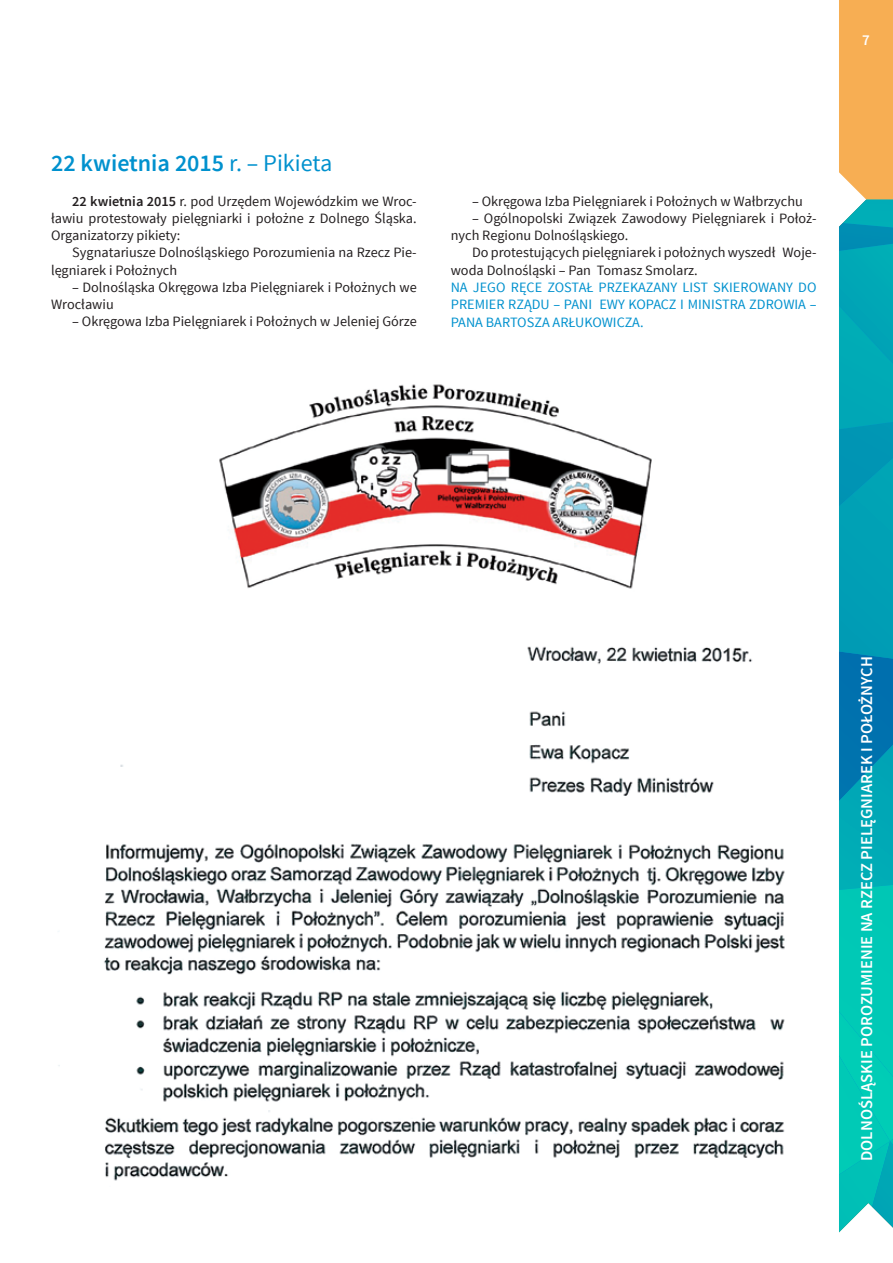
<style>
.page{position:relative;width:893px;height:1263px;background:#fff}
.page>*{position:absolute;margin:0;border:0;box-sizing:border-box;transform-origin:0 0}
.t1{font:600 24px "Source Sans Pro";color:#0091ce}
.t2{font:600 16.5px "Source Sans Pro";color:#fff}
.t3{font:600 15px "Source Sans Pro";color:#fff}
.t4{font:14.25px/17.2px "Source Sans Pro";color:#231f20}
.t5{font:14.25px/17.4px "Source Sans Pro";color:#0091ce;text-align:justify}
.s1{font-weight:400}
.s2{font-weight:600}
</style>
<div class="page">
<svg style="left:839px;top:0;width:54px;height:1233px;background:#2caba7"></svg>
<img style="left:219px;top:384px;width:433px;height:205px">
<img style="left:58px;top:646px;width:727px;height:535px">
<h1 class="t1" style="left:51px;top:148px;width:283px">22 kwietnia 2015 <span class="s1">r. – Pikieta</span></h1>
<p class="t4" style="left:51px;top:192px;width:367px;text-align:justify;text-indent:21px"><span class="s2">22 kwietnia 2015</span> r. pod U rzędem Wojewódzkim we Wroc&shy;ławiu protestowały pielęgniarki i położne z Dolnego Śląska.<br>Organizatorzy pikiety:</p>
<p class="t4" style="left:51px;top:244px;width:367px;text-indent:21px">Sygnatariusze Dolnośląskiego Porozumienia na Rzecz Pie&shy;lęgniarek i Położnych</p>
<p class="t4" style="left:51px;top:279px;width:367px;text-indent:21px">– Dolnośląska Okręgowa Izba Pielęgniarek i Położnych we<br>Wrocławiu</p>
<p class="t4" style="left:72px;top:313px;width:346px">– Okręgowa Izba Pielęgniarek i Położnych w J eleniej Górze</p>
<p class="t4" style="left:472px;top:193px;width:332px">– Okręgowa Izba Pielęgniarek i Położnych w Wałbrzychu</p>
<p class="t4" style="left:451px;top:210px;width:367px;text-indent:21px">– Ogólnopolski Związek Zawodowy Pielęgniarek i Położ&shy;nych Regionu Dolnośląskiego.</p>
<p class="t4" style="left:451px;top:244px;width:367px;text-indent:21px">Do protestujących pielęgniarek i położnych wyszedł Woje&shy;woda Dolnośląski – Pan Tomasz Smolarz.</p>
<p class="t5" style="left:451px;top:279px;width:367px">Na Jego ręce został przekazany list skierowany do Premier Rządu – Pani Ewy Kopacz i M inistra Zdrowia – Pana Bartosza Arłukowicza.</p>
<p class="t3" style="left:862px;top:31px;width:9px">7</p>
<p class="t2" style="left:856px;top:1161px;width:506px;rotate:-90deg">Dolnośląskie Porozumienie na Rzecz Pielęgniarek i Położnych</p>
</div>
